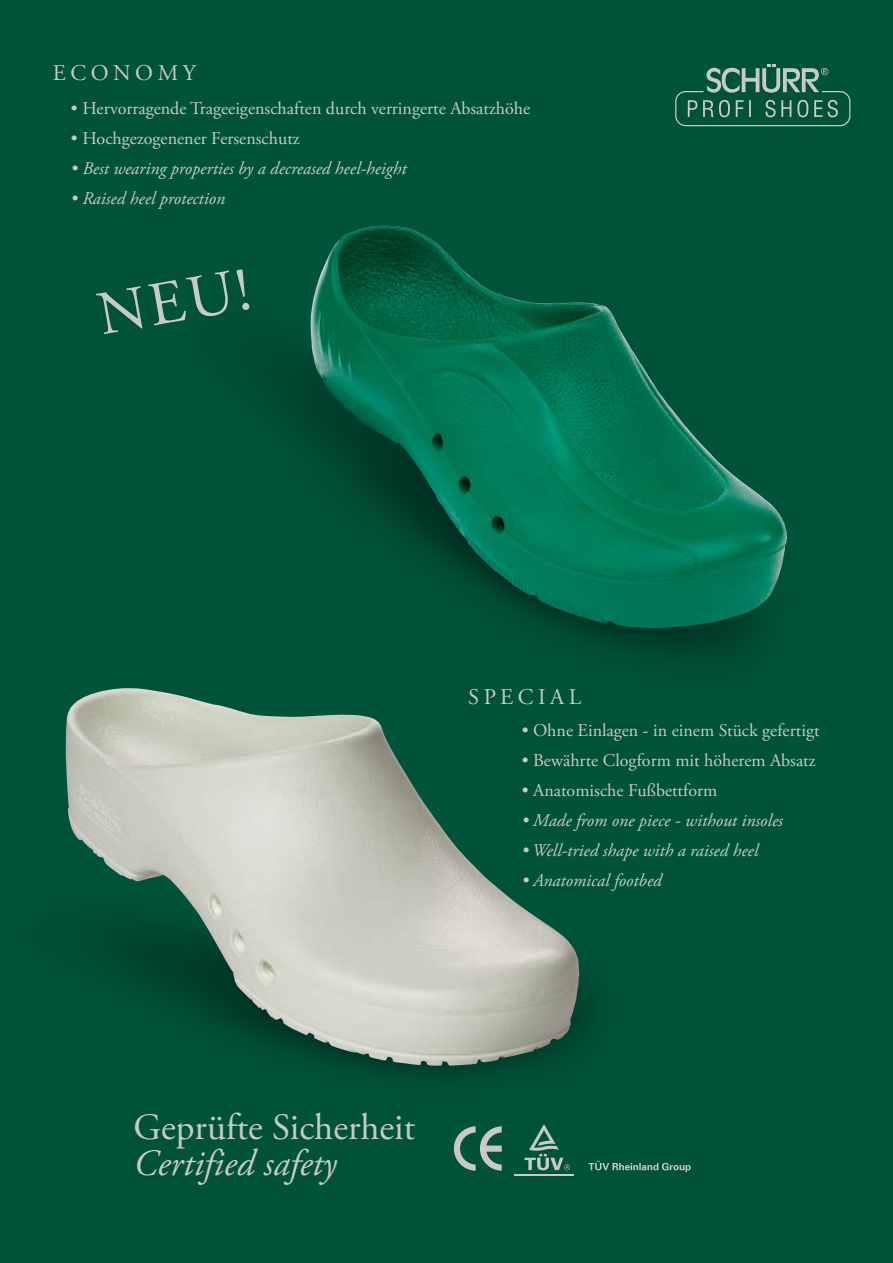
<style>
.page{position:relative;width:893px;height:1263px;background:#005339}
.page>*{position:absolute;margin:0;border:0;box-sizing:border-box;transform-origin:0 0}
.t1{font:61.95px "Adobe Garamond Pro";color:#c9c9c9}
.t2{font:37.05px "Adobe Garamond Pro";color:#c9c9c9}
.t3{font:italic 37.05px "Adobe Garamond Pro";color:#c9c9c9}
.t4{font:22.5px "Adobe Garamond Pro";letter-spacing:.2em;color:#c9c9c9}
.t5{font:18px "Adobe Garamond Pro";color:#c9c9c9}
.t6{font:italic 18px "Adobe Garamond Pro";color:#c9c9c9}
</style>
<div class="page">
<img style="left:353px;top:929px;width:240px;height:148px">
<img style="left:65px;top:690px;width:489px;height:376px">
<img style="left:109px;top:316px;width:679px;height:424px">
<img style="left:311px;top:226px;width:476px;height:402px">
<svg style="left:675px;top:64px;width:175px;height:62px"></svg>
<svg style="left:588px;top:1161px;width:103px;height:11px"></svg>
<hr style="left:514px;top:1174px;width:60px;height:1px;background:#c9c9c9">
<svg style="left:525px;top:1124px;width:45px;height:46px"></svg>
<svg style="left:454px;top:1126px;width:48px;height:45px"></svg>
<p class="t4" style="left:53px;top:59px;width:144px">ECONOMY</p>
<p class="t5" style="left:71px;top:98px;width:461px">• Hervorragende Trageeigenschaften durch verringerte Absatzhöhe</p>
<p class="t5" style="left:71px;top:128px;width:230px">• Hochgezogenener Fersenschutz</p>
<p class="t6" style="left:71px;top:158px;width:337px">• Best wearing properties by a decreased heel-height</p>
<p class="t6" style="left:71px;top:188px;width:156px">• Raised heel protection</p>
<h1 class="t1" style="left:92px;top:279px;width:155px;rotate:-10deg">NEU!</h1>
<p class="t4" style="left:468px;top:683px;width:114px">SPECIAL</p>
<p class="t5" style="left:522px;top:719px;width:299px">• Ohne Einlagen - in einem Stück gefertigt</p>
<p class="t5" style="left:522px;top:749px;width:295px">• Bewährte Clogform mit höherem Absatz</p>
<p class="t5" style="left:522px;top:779px;width:197px">• Anatomische Fußbettform</p>
<p class="t6" style="left:522px;top:809px;width:263px">• Made from one piece - without insoles</p>
<p class="t6" style="left:522px;top:839px;width:238px">• Well-tried shape with a raised heel</p>
<p class="t6" style="left:522px;top:869px;width:142px">• Anatomical footbed</p>
<h2 class="t2" style="left:134px;top:1105px;width:283px">Geprüfte Sicherheit</h2>
<h2 class="t3" style="left:134px;top:1141px;width:204px">Certified safety</h2>
</div>
